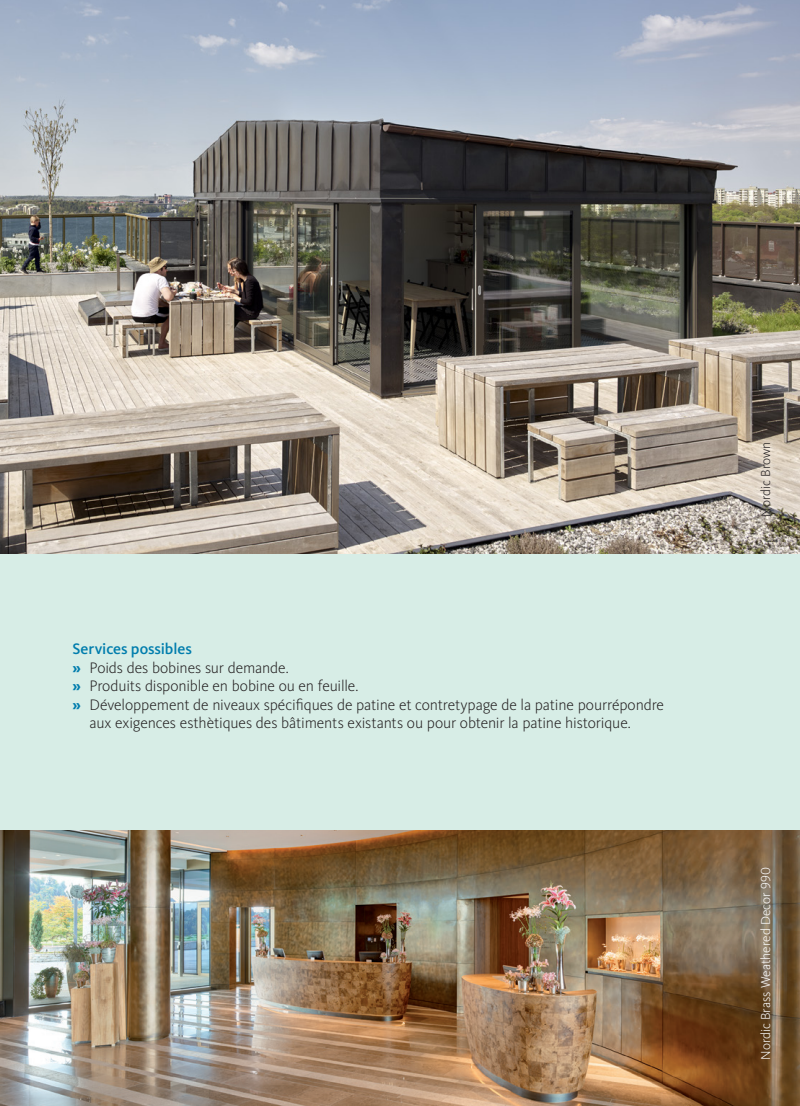
<style>
.page{position:relative;width:800px;height:1106px;background:#fff}
.page>*{position:absolute;margin:0;border:0;box-sizing:border-box;transform-origin:0 0}
.t1{font:300 15.75px "Kievit Pro";letter-spacing:-.01em;color:#231f20}
.t2{font:500 15.75px "Kievit Pro";letter-spacing:-.005em;color:#007dad}
.t3{font:300 13.5px "Kievit Pro";color:#fff}
.t4{font:300 13.5px "Kievit Pro";color:#231f20}
.s1{font-weight:700;color:#007dad}
</style>
<div class="page">
<img style="left:0;top:829px;width:799px;height:277px">
<div style="left:0;top:553px;width:799px;height:276px;background:#d7ede6"></div>
<img style="left:0;top:0;width:799px;height:553px">
<svg style="left:753px;top:435px;width:24px;height:88px;background:#c8bfb3"></svg>
<div style="left:753px;top:860px;width:24px;height:206px;background:#231f20;opacity:.75"></div>
<p class="t2" style="left:72px;top:639px;width:121px">Services possibles</p>
<p class="t1" style="left:72px;top:658px;width:218px"><span class="s1">»</span> Poids des bobines sur demande.</p>
<p class="t1" style="left:72px;top:676px;width:287px"><span class="s1">»</span> Produits disponible en bobine ou en feuille.</p>
<p class="t1" style="left:72px;top:695px;width:593px"><span class="s1">»</span> Développement de niveaux spécifiques de patine et contretypage de la patine pourrépondre</p>
<p class="t1" style="left:89px;top:713px;width:543px">aux exigences esthètiques des bâtiments existants ou pour obtenir la patine historique.</p>
<p class="t4" style="left:757px;top:517px;width:76px;rotate:-90deg">Nordic Brown</p>
<p class="t3" style="left:757px;top:1059px;width:194px;rotate:-90deg">Nordic Brass Weathered Decor 990</p>
</div>
